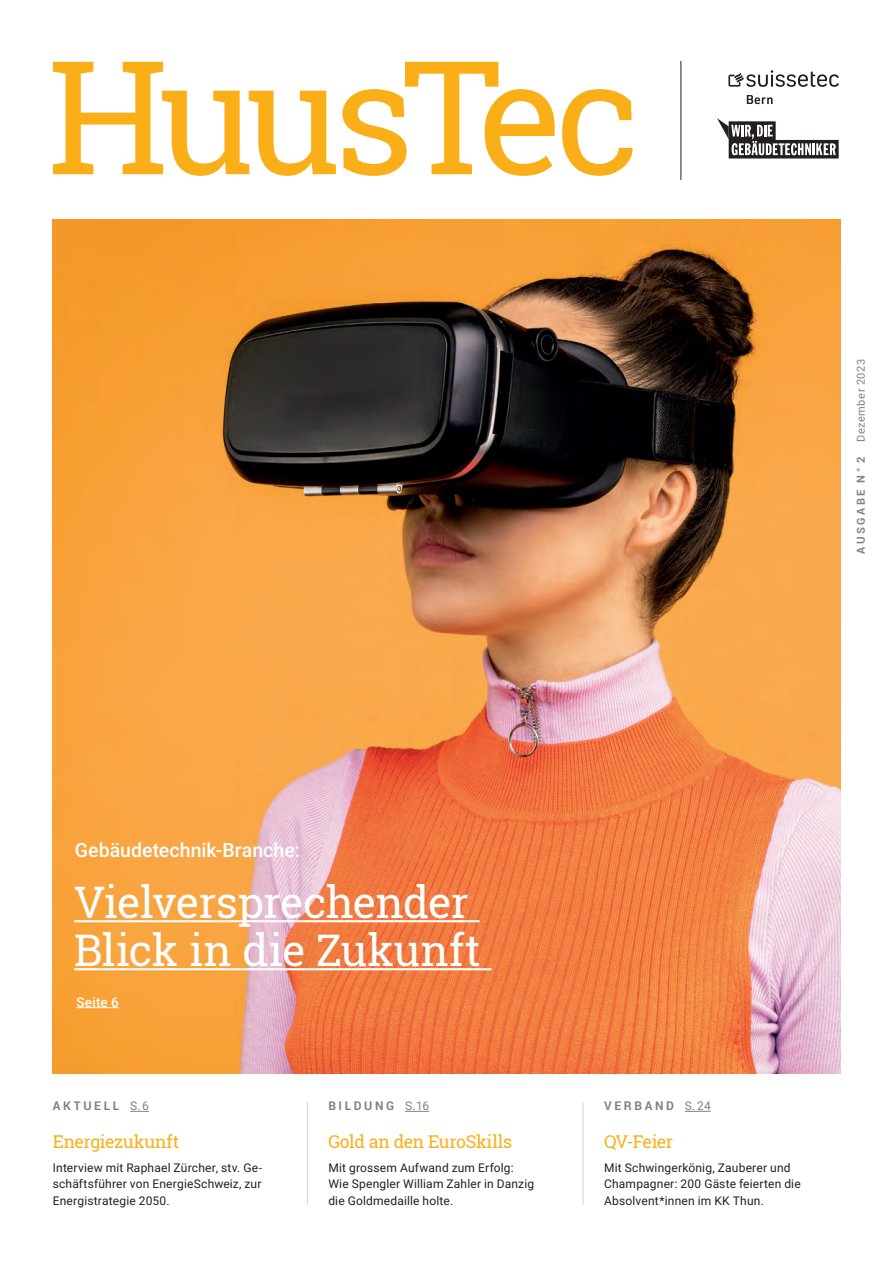
<style>
.page{position:relative;width:893px;height:1263px;background:#fff}
.page>*{position:absolute;margin:0;border:0;box-sizing:border-box;transform-origin:0 0}
.t1{font:158.1px "Roboto Slab";letter-spacing:-.065em;color:#faaf18}
.t2{font:43.5px/48px "Roboto Slab";letter-spacing:-.015em;color:#fff}
.t3{font:500 19.5px "Roboto";color:#fff}
.t4{font:17.7px "Roboto Slab";letter-spacing:-.025em;color:#faaf18}
.t5{font:500 13.5px "Roboto";letter-spacing:.015em;color:#fff}
.t6{font:12px/16.5px "Roboto";letter-spacing:.015em;color:#231f20}
.t7{font:700 12px "Roboto";letter-spacing:.22em;color:#808285}
.t8{font:10.95px "Roboto";letter-spacing:.05em;color:#808285}
.t9{font:700 10.95px "Roboto";letter-spacing:.22em;color:#808285}
.s1{font-weight:400}
</style>
<div class="page">
<img style="left:53px;top:220px;width:787px;height:853px">
<svg style="left:717px;top:118px;width:122px;height:40px"></svg>
<svg style="left:728px;top:70px;width:111px;height:17px"></svg>
<svg style="left:747px;top:95px;width:26px;height:9px"></svg>
<hr style="left:681px;top:61px;width:1px;height:119px;background:#231f20">
<svg style="left:130px;top:1111px;width:19px;height:1px"></svg>
<svg style="left:685px;top:1111px;width:26px;height:1px"></svg>
<svg style="left:405px;top:1111px;width:24px;height:1px"></svg>
<hr style="left:77px;top:1007px;width:42px;height:1px;background:#fff">
<hr style="left:74px;top:920px;width:406px;height:2px;background:#fff">
<hr style="left:74px;top:968px;width:417px;height:2px;background:#fff">
<hr style="left:307px;top:1102px;width:1px;height:103px;background:#d1d2d4">
<hr style="left:583px;top:1102px;width:1px;height:103px;background:#d1d2d4">
<h1 class="t1" style="left:47px;top:9px;width:594px">HuusTec</h1>
<p class="t8" style="left:853px;top:442px;width:85px;rotate:-90deg">Dezember 2023</p>
<p class="t9" style="left:853px;top:554px;width:98px;rotate:-90deg">AUSGABE N° 2</p>
<h3 class="t3" style="left:75px;top:836px;width:226px">Gebäudetechnik-Branche:</h3>
<h2 class="t2" style="left:74px;top:878px;width:408px">Vielversprechender<br>Blick in die Zukunft</h2>
<p class="t5" style="left:77px;top:992px;width:44px">Seite 6</p>
<p class="t7" style="left:53px;top:1098px;width:98px">AKTUELL <span class="s1">S.6</span></p>
<p class="t7" style="left:328px;top:1098px;width:102px">BILDUNG <span class="s1">S.16</span></p>
<h3 class="t4" style="left:53px;top:1129px;width:128px">Energiezukunft</h3>
<h3 class="t4" style="left:328px;top:1129px;width:185px">Gold an den EuroSkills</h3>
<p class="t6" style="left:53px;top:1159px;width:211px;text-align:justify">Interview mit Raphael Zürcher, stv. Ge&shy;schäftsführer von EnergieSchweiz, zur Energistrategie 2050.</p>
<p class="t6" style="left:328px;top:1159px;width:207px">Mit grossem Aufwand zum Erfolg:<br>Wie Spengler William Zahler in Danzig die Goldmedaille holte.</p>
<p class="t7" style="left:604px;top:1098px;width:108px">VERBAND <span class="s1">S.24</span></p>
<h3 class="t4" style="left:604px;top:1129px;width:71px">QV-Feier</h3>
<p class="t6" style="left:604px;top:1159px;width:198px">Mit Schwingerkönig, Zauberer und<br>Champagner: 200 Gäste feierten die<br>Absolvent*innen im KK Thun.</p>
</div>
